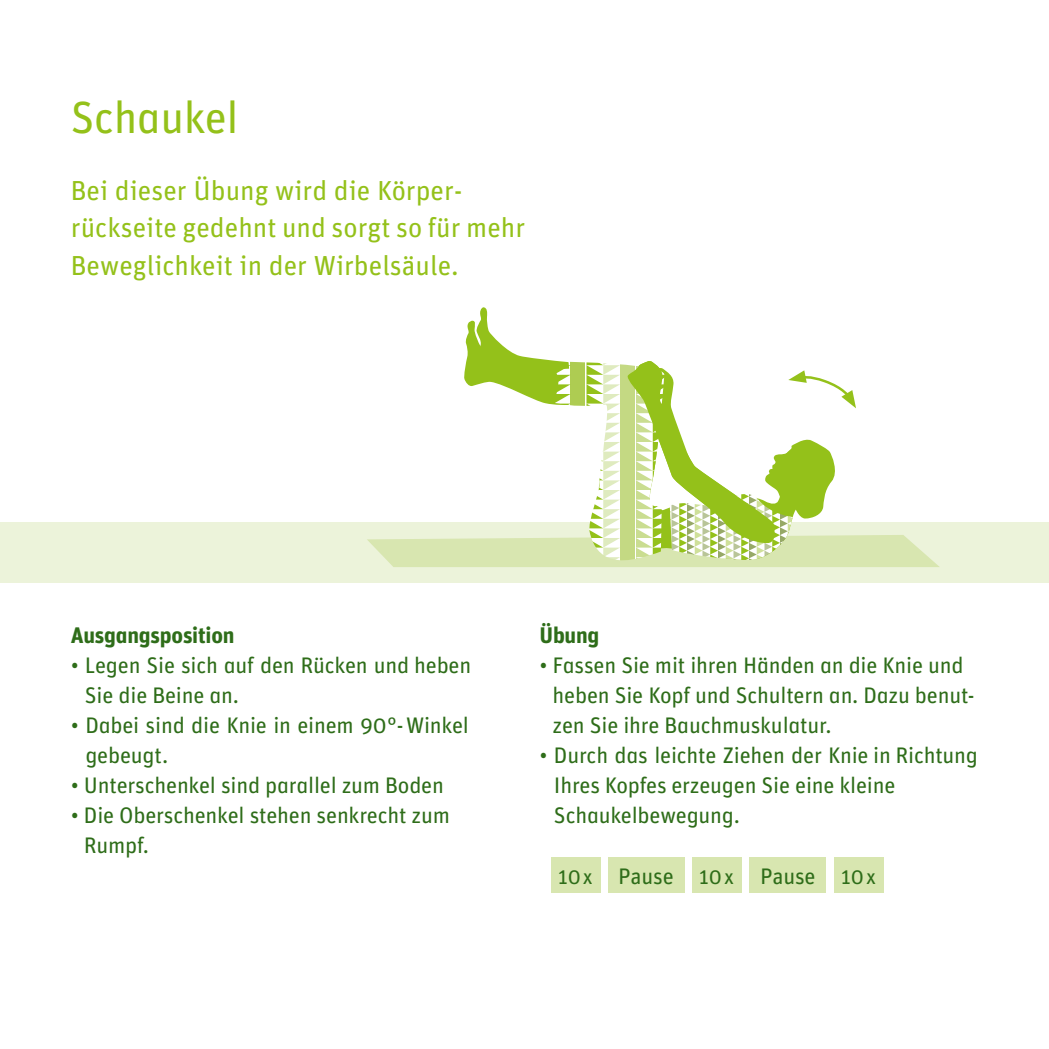
<style>
.page{position:relative;width:1049px;height:1049px;background:#fff}
.page>*{position:absolute;margin:0;border:0;box-sizing:border-box;transform-origin:0 0}
.t1{font:45px "Unit Regular Alternate";letter-spacing:-.01em;color:#94c11a}
.t2{font:27.5px/37.5px "Unit";color:#94c11a}
.t3{font:22.5px/30px "Unit Regular Alternate";letter-spacing:-.01em;color:#2e6d19}
.t4{font:22.5px "Unit Bold Alternate";letter-spacing:-.01em;color:#2e6d19}
.t5{font:22.5px "Unit";letter-spacing:-.01em;color:#2e6d19}
.s1{font-size:21.25px}
</style>
<div class="page">
<div style="left:0;top:523px;width:1049px;height:60px;background:#ecf3da"></div>
<div style="left:551px;top:858px;width:49px;height:35px;background:#d8e6b0"></div>
<div style="left:692px;top:858px;width:49px;height:35px;background:#d8e6b0"></div>
<div style="left:834px;top:858px;width:49px;height:35px;background:#d8e6b0"></div>
<div style="left:608px;top:857px;width:76px;height:36px;background:#d8e6b0"></div>
<div style="left:749px;top:857px;width:77px;height:36px;background:#d8e6b0"></div>
<svg style="left:367px;top:321px;width:573px;height:246px"></svg>
<h1 class="t1" style="left:71px;top:89px;width:169px">Schaukel</h1>
<p class="t2" style="left:71px;top:171px;width:456px">Bei dieser Übung wird die Körper&shy;rückseite gedehnt und sorgt so für mehr<br>Beweglichkeit in der Wirbelsäule.</p>
<p class="t4" style="left:71px;top:621px;width:165px">Ausgangsposition</p>
<p class="t3" style="left:85px;top:649px;width:388px;text-indent:-14px">• Legen Sie sich auf den Rücken und heben<br>Sie die Beine an.</p>
<p class="t3" style="left:85px;top:709px;width:385px;text-indent:-14px">• Dabei sind die Knie in einem 90°-Winkel gebeugt.</p>
<p class="t3" style="left:71px;top:769px;width:375px">• Unterschenkel sind parallel zum Boden</p>
<p class="t3" style="left:84px;top:799px;width:367px;text-indent:-13px">• Die Oberschenkel stehen senkrecht zum<br>Rumpf.</p>
<p class="t4" style="left:539px;top:621px;width:62px">Übung</p>
<p class="t3" style="left:553px;top:649px;width:423px;text-indent:-13px">• Fassen Sie mit ihren Händen an die Knie und heben Sie Kopf und Schultern an. Dazu benut&shy;zen Sie ihre Bauchmuskulatur.</p>
<p class="t3" style="left:554px;top:739px;width:426px;text-indent:-14px">• Durch das leichte Ziehen der Knie in Richtung<br>Ihres Kopfes erzeugen Sie eine kleine<br>Schaukelbewegung.</p>
<p class="t5" style="left:558px;top:862px;width:319px"><span class="s1">10 x</span> Pause <span class="s1">10 x</span> Pause <span class="s1">10 x</span></p>
</div>
